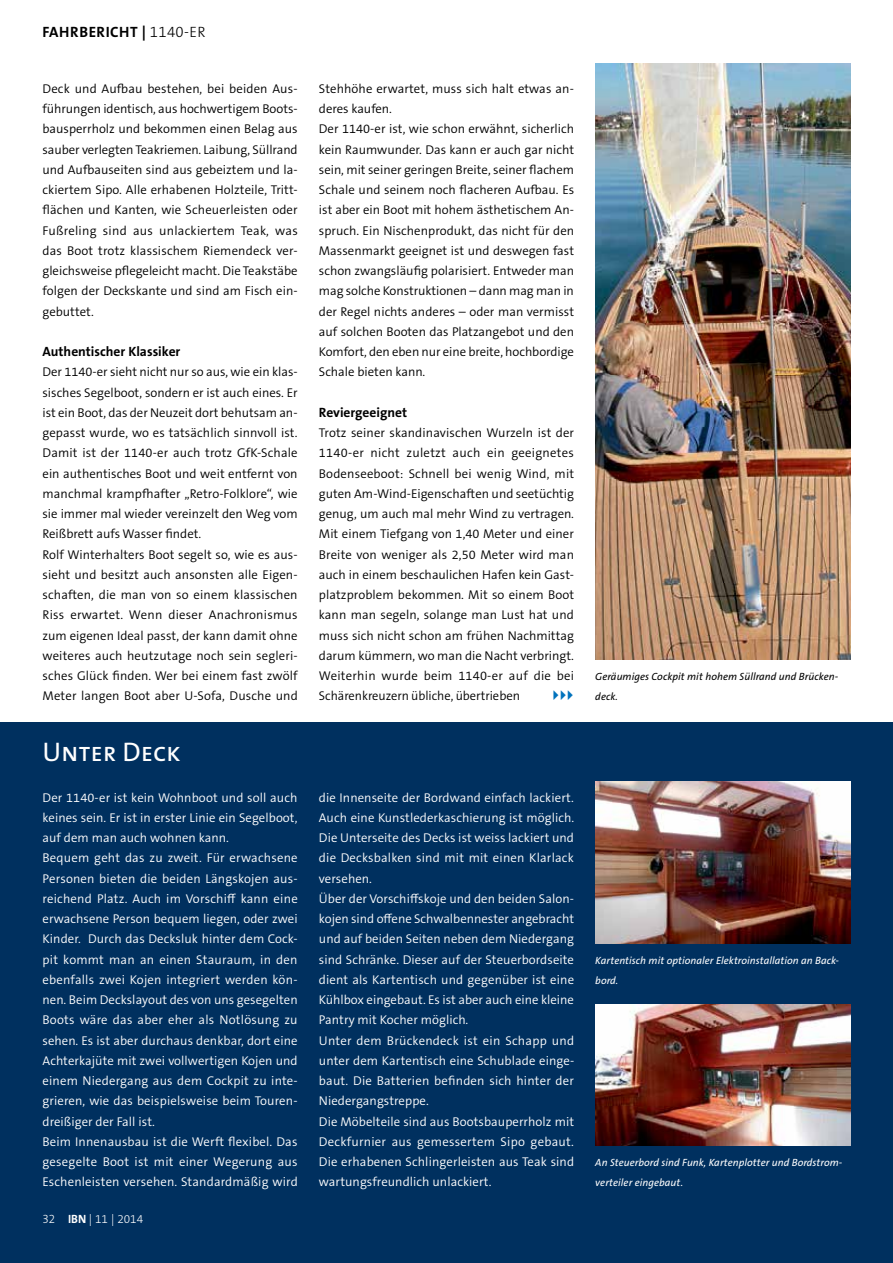
<style>
.page{position:relative;width:893px;height:1263px;background:#fff}
.page>*{position:absolute;margin:0;border:0;box-sizing:border-box;transform-origin:0 0}
.t1{font:27px "The Sans Caps";color:#fff}
.t2{font:700 15px "The Sans B W7";letter-spacing:.035em;color:#000}
.t3{font:700 13.5px "The Sans B W7";color:#000}
.t4{font:300 12.75px/20.2px "The Sans B W4";color:#000;text-align:justify}
.t5{font:300 12.75px/20.2px "The Sans B W4";letter-spacing:.005em;color:#fff}
.t6{font:300 12px "The Sans B W3";color:#fff;scale:.96 1}
.t7{font:italic 10.5px/20.2px "The Sans B W5 Plain";letter-spacing:.005em;color:#fff}
.t8{font:italic 10.5px/20.2px "The Sans B W5 Plain";letter-spacing:.005em;color:#000}
.s1{font-family:"The Sans B W3";font-weight:300}
.s2{font-family:"The Sans B W7";font-weight:700}
</style>
<div class="page">
<div style="left:0;top:723px;width:893px;height:540px;background:#00305f"></div>
<img style="left:595px;top:781px;width:255px;height:162px">
<img style="left:595px;top:1004px;width:255px;height:142px">
<img style="left:595px;top:64px;width:255px;height:596px">
<p class="t2" style="left:43px;top:22px;width:165px">FAHRBERICHT | <span class="s1">1140-ER</span></p>
<p class="t4" style="left:43px;top:78px;width:257px">Deck und Aufbau bestehen, bei beiden Aus&shy;führungen identisch, aus hochwertigem Boots&shy;bausperrholz und bekommen einen Belag aus sauber verlegten Teakriemen. Laibung, Süllrand und Aufbauseiten sind aus gebeiztem und la&shy;ckiertem Sipo. Alle erhabenen Holzteile, Tritt&shy;flächen und Kanten, wie Scheuerleisten oder Fußreling sind aus unlackiertem Teak, was das Boot trotz klassischem Riemendeck ver&shy;gleichsweise pflegeleicht macht. Die Teakstäbe folgen der Deckskante und sind am Fisch ein&shy;gebuttet.</p>
<p class="t3" style="left:43px;top:343px;width:139px">Authentischer Klassiker</p>
<p class="t4" style="left:43px;top:362px;width:257px;text-align:left">Der 1140-er sieht nicht nur so aus, wie ein klas&shy;sisches Segelboot, sondern er ist auch eines. Er ist ein Boot, das der Neuzeit dort behutsam an&shy;gepasst wurde, wo es tatsächlich sinnvoll ist.<br>Damit ist der 1140-er auch trotz GfK-Schale ein authentisches Boot und weit entfernt von manchmal krampfhafter „Retro-Folklore“, wie sie immer mal wieder vereinzelt den Weg vom Reißbrett aufs Wasser findet.<br>Rolf Winterhalters Boot segelt so, wie es aus&shy;sieht und besitzt auch ansonsten alle Eigen&shy;schaften, die man von so einem klassischen Riss erwartet. Wenn dieser Anachronismus zum eigenen Ideal passt, der kann damit ohne weiteres auch heutzutage noch sein segleri&shy;sches Glück finden. Wer bei einem fast zwölf Meter langen Boot aber U-Sofa, Dusche und</p>
<p class="t4" style="left:319px;top:78px;width:257px;text-align:left">Stehhöhe erwartet, muss sich halt etwas an&shy;deres kaufen.<br>Der 1140-er ist, wie schon erwähnt, sicherlich kein Raumwunder. Das kann er auch gar nicht sein, mit seiner geringen Breite, seiner flachem Schale und seinem noch flacheren Aufbau. Es ist aber ein Boot mit hohem ästhetischem An&shy;spruch. Ein Nischenprodukt, das nicht für den Massenmarkt geeignet ist und deswegen fast schon zwangsläufig polarisiert. Entweder man mag solche Konstruktionen – dann mag man in der Regel nichts anderes – oder man vermisst auf solchen Booten das Platzangebot und den Komfort, den eben nur eine breite, hochbordige Schale bieten kann.</p>
<p class="t3" style="left:319px;top:404px;width:90px">Reviergeeignet</p>
<p class="t4" style="left:319px;top:423px;width:257px">Trotz seiner skandinavischen Wurzeln ist der 1140-er nicht zuletzt auch ein geeignetes Bodenseeboot: Schnell bei wenig Wind, mit guten Am-Wind-Eigenschaften und seetüchtig genug, um auch mal mehr Wind zu vertragen.<br>Mit einem Tiefgang von 1,40 Meter und einer Breite von weniger als 2,50 Meter wird man auch in einem beschaulichen Hafen kein Gast&shy;platzproblem bekommen. Mit so einem Boot kann man segeln, solange man Lust hat und muss sich nicht schon am frühen Nachmittag darum kümmern, wo man die Nacht verbringt.<br>Weiterhin wurde beim 1140-er auf die bei Schärenkreuzern übliche, übertrieben</p>
<h1 class="t1" style="left:43px;top:729px;width:140px">Unter Deck</h1>
<p class="t5" style="left:43px;top:787px;width:257px">Der 1140-er ist kein Wohnboot und soll auch keines sein. Er ist in erster Linie ein Segelboot, auf dem man auch wohnen kann.<br>Bequem geht das zu zweit. Für erwachsene Personen bieten die beiden Längskojen aus&shy;reichend Platz. Auch im Vorschiff kann eine erwachsene Person bequem liegen, oder zwei Kinder. Durch das Decksluk hinter dem Cock&shy;pit kommt man an einen Stauraum, in den ebenfalls zwei Kojen integriert werden kön&shy;nen. Beim Deckslayout des von uns gesegelten Boots wäre das aber eher als Notlösung zu sehen. Es ist aber durchaus denkbar, dort eine Achterkajüte mit zwei vollwertigen Kojen und einem Niedergang aus dem Cockpit zu inte&shy;grieren, wie das beispielsweise beim Touren&shy;dreißiger der Fall ist.<br>Beim Innenausbau ist die Werft flexibel. Das gesegelte Boot ist mit einer Wegerung aus Eschenleisten versehen. Standardmäßig wird</p>
<p class="t5" style="left:319px;top:787px;width:257px">die Innenseite der Bordwand einfach lackiert.<br>Auch eine Kunstlederkaschierung ist möglich.<br>Die Unterseite des Decks ist weiss lackiert und die Decksbalken sind mit mit einen Klarlack versehen.<br>Über der Vorschiffskoje und den beiden Salon&shy;kojen sind offene Schwalbennester angebracht und auf beiden Seiten neben dem Niedergang sind Schränke. Dieser auf der Steuerbordseite dient als Kartentisch und gegenüber ist eine Kühlbox eingebaut. Es ist aber auch eine kleine Pantry mit Kocher möglich.<br>Unter dem Brückendeck ist ein Schapp und unter dem Kartentisch eine Schublade einge&shy;baut. Die Batterien befinden sich hinter der Niedergangstreppe.<br>Die Möbelteile sind aus Bootsbauperrholz mit Deckfurnier aus gemessertem Sipo gebaut.<br>Die erhabenen Schlingerleisten aus Teak sind wartungsfreundlich unlackiert.</p>
<p class="t6" style="left:43px;top:1211px;width:106px">32 <span class="s2">IBN</span> | 11 | 2014</p>
<p class="t8" style="left:595px;top:667px;width:244px">Geräumiges Cockpit mit hohem Süllrand und Brücken&shy;deck.</p>
<p class="t7" style="left:595px;top:950px;width:245px">Kartentisch mit optionaler Elektroinstallation an Back&shy;bord.</p>
<p class="t7" style="left:595px;top:1153px;width:249px">An Steuerbord sind Funk, Kartenplotter und Bordstrom&shy;verteiler eingebaut.</p>
</div>
